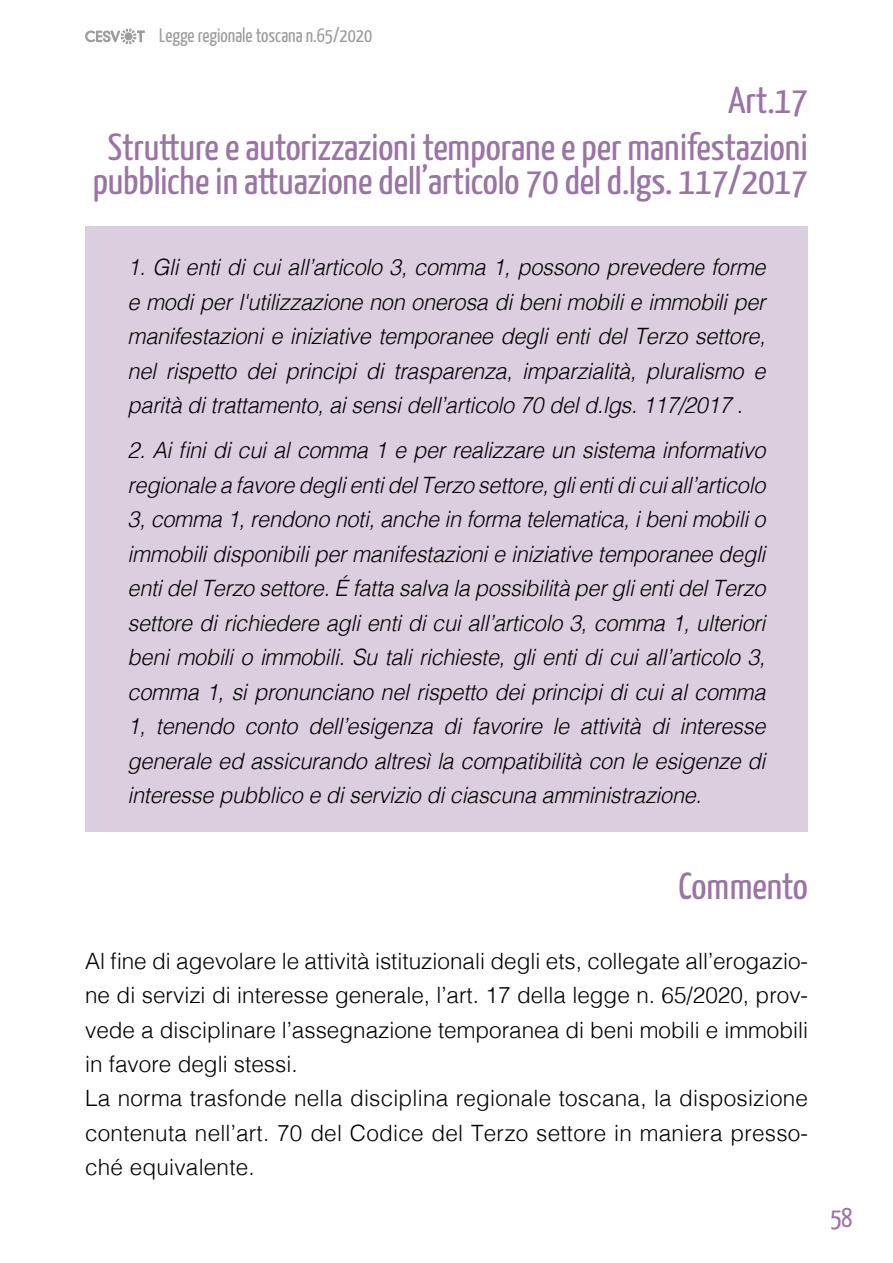
<style>
.page{position:relative;width:893px;height:1263px;background:#fff}
.page>*{position:absolute;margin:0;border:0;box-sizing:border-box;transform-origin:0 0}
.t1{font:37.5px/47.2px "Yanone Kaffeesatz";letter-spacing:-.005em;color:#9a74a4;text-align:right;scale:1.07 1}
.t2{font:27px "Yanone Kaffeesatz";color:#9a74a4}
.t3{font:italic 300 22.5px/34.5px "Helvetica";letter-spacing:-.01em;color:#000;text-align:justify;scale:.96 1}
.t4{font:300 22.5px/34.5px "Helvetica";color:#000}
.t5{font:19.5px "Yanone Kaffeesatz";color:#9d9d9c}
</style>
<div class="page">
<div style="left:85px;top:227px;width:723px;height:605px;background:#dbcedf"></div>
<svg style="left:85px;top:29px;width:60px;height:15px"></svg>
<p class="t5" style="left:159px;top:22px;width:214px">Legge regionale toscana n.65/2020</p>
<h1 class="t1" style="left:108px;top:74px;width:656px">Art.17<br>Strutture e autorizzazioni temporane e per manifestazioni</h1>
<h1 class="t1" style="left:93px;top:156px;width:670px">pubbliche in attuazione dell’articolo 70 del d.lgs. 117/2017</h1>
<p class="t3" style="left:128px;top:249px;width:666px">1. Gli enti di cui all’articolo 3, comma 1, possono prevedere forme e modi per l'utilizzazione non onerosa di beni mobili e immobili per manifestazioni e iniziative temporanee degli enti del Terzo settore, nel rispetto dei principi di trasparenza, imparzialità, pluralismo e parità di trattamento, ai sensi dell’articolo 70 del d.lgs. 117/2017 .</p>
<p class="t3" style="left:128px;top:432px;width:666px">2. Ai fini di cui al comma 1 e per realizzare un sistema informativo regionale a favore degli enti del Terzo settore, gli enti di cui all’articolo 3, comma 1, rendono noti, anche in forma telematica, i beni mobili o immobili disponibili per manifestazioni e iniziative temporanee degli enti del Terzo settore. É fatta salva la possibilità per gli enti del Terzo settore di richiedere agli enti di cui all’articolo 3, comma 1, ulteriori beni mobili o immobili. Su tali richieste, gli enti di cui all’articolo 3, comma 1, si pronunciano nel rispetto dei principi di cui al comma 1, tenendo conto dell’esigenza di favorire le attività di interesse generale ed assicurando altresì la compatibilità con le esigenze di interesse pubblico e di servizio di ciascuna amministrazione.</p>
<h1 class="t1" style="left:679px;top:861px;width:122px">Commento</h1>
<p class="t4" style="left:85px;top:942px;width:725px">Al fine di agevolare le attività istituzionali degli ets, collegate all’erogazio&shy;ne di servizi di interesse generale, l’art. 17 della legge n. 65/2020, prov&shy;vede a disciplinare l’assegnazione temporanea di beni mobili e immobili in favore degli stessi.<br>La norma trasfonde nella disciplina regionale toscana, la disposizione contenuta nell’art. 70 del Codice del Terzo settore in maniera presso&shy;ché equivalente.</p>
<p class="t2" style="left:830px;top:1198px;width:24px">58</p>
</div>
